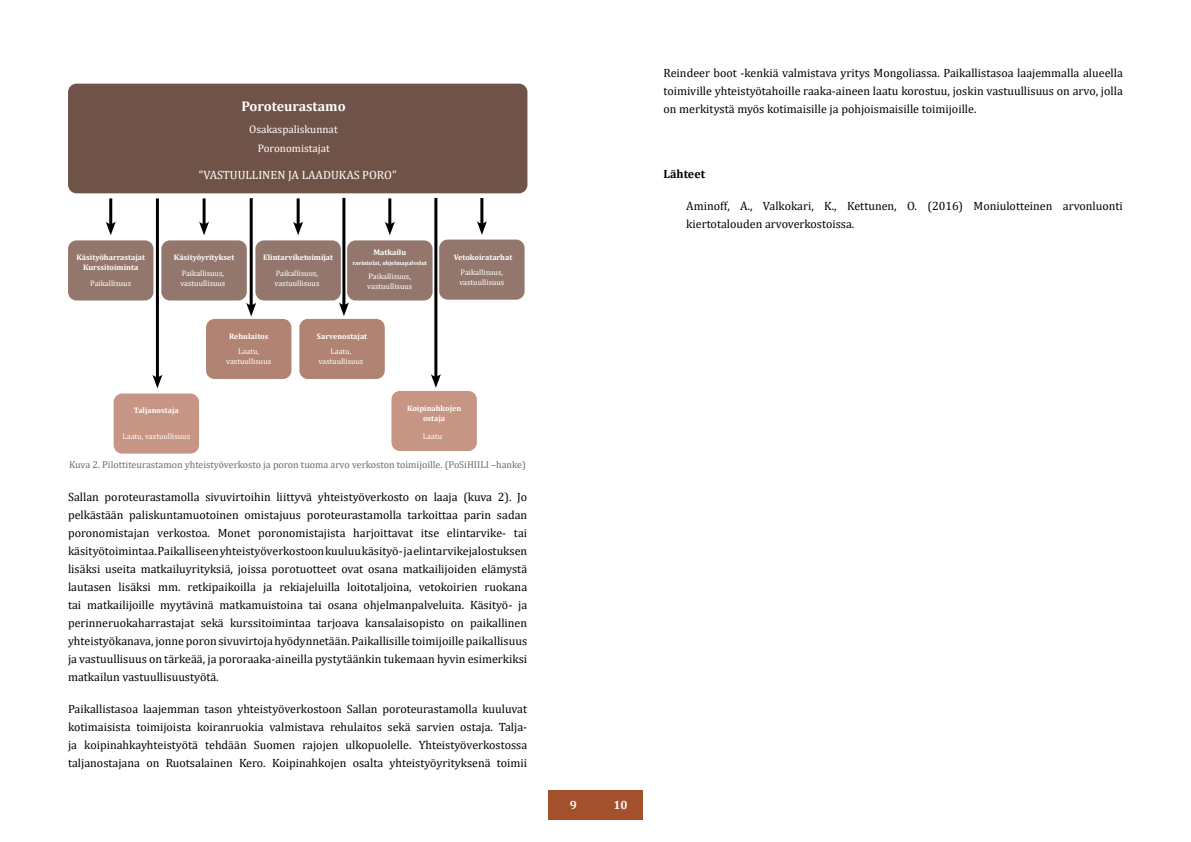
<style>
.page{position:relative;width:1191px;height:842px;background:#fff}
.page>*{position:absolute;margin:0;border:0;box-sizing:border-box;transform-origin:0 0}
.t1{font:700 14px "Cambria";color:#fff}
.Body{font:12px/18px "Cambria";color:#000;text-align:justify}
.t2{font:12px "Cambria";color:#fff}
.Body-2{font:700 12px "Cambria";color:#000}
.t3{font:700 12px "Cambria";color:#fff}
.t4{font:11px/19px "Cambria";color:#fff;text-align:center}
.Kuvateksti{font:10px "Cambria";color:#6b6b6b}
.t5{font:700 8px/15.6px "Cambria";color:#fff;text-align:center}
.t6{font:8px/10px "Cambria";color:#fff}
.t7{font:700 6px "Cambria";color:#fff}
.s1{font-weight:400}
</style>
<div class="page">
<div style="left:548px;top:790px;width:47px;height:29px;background:#a3502c"></div>
<div style="left:595px;top:790px;width:47px;height:29px;background:#a3502c"></div>
<div style="left:68px;top:84px;width:459px;height:109px;background:#705348;border-radius:9px"></div>
<hr style="left:109px;top:198px;width:3px;height:29px;background:#000">
<svg style="left:106px;top:221px;width:10px;height:14px"></svg>
<div style="left:68px;top:240px;width:85px;height:60px;background:#94776c;border-radius:9px"></div>
<div style="left:161px;top:240px;width:86px;height:60px;background:#94776c;border-radius:9px"></div>
<div style="left:255px;top:240px;width:86px;height:60px;background:#94776c;border-radius:9px"></div>
<div style="left:347px;top:240px;width:85px;height:60px;background:#94776c;border-radius:9px"></div>
<div style="left:439px;top:240px;width:85px;height:60px;background:#94776c;border-radius:9px"></div>
<hr style="left:203px;top:198px;width:3px;height:29px;background:#000">
<svg style="left:199px;top:221px;width:10px;height:14px"></svg>
<hr style="left:297px;top:198px;width:3px;height:29px;background:#000">
<svg style="left:293px;top:221px;width:10px;height:14px"></svg>
<hr style="left:388px;top:198px;width:3px;height:29px;background:#000">
<svg style="left:385px;top:221px;width:10px;height:14px"></svg>
<hr style="left:480px;top:198px;width:3px;height:28px;background:#000">
<svg style="left:477px;top:221px;width:10px;height:14px"></svg>
<div style="left:206px;top:319px;width:85px;height:60px;background:#b08372;border-radius:9px"></div>
<div style="left:299px;top:319px;width:86px;height:60px;background:#b08372;border-radius:9px"></div>
<div style="left:114px;top:393px;width:85px;height:61px;background:#c79583;border-radius:9px"></div>
<div style="left:391px;top:391px;width:86px;height:60px;background:#c79583;border-radius:9px"></div>
<hr style="left:156px;top:198px;width:3px;height:182px;background:#000">
<svg style="left:152px;top:374px;width:10px;height:14px"></svg>
<hr style="left:250px;top:198px;width:3px;height:110px;background:#000">
<svg style="left:246px;top:302px;width:10px;height:14px"></svg>
<hr style="left:342px;top:198px;width:3px;height:110px;background:#000">
<svg style="left:339px;top:302px;width:10px;height:14px"></svg>
<hr style="left:434px;top:198px;width:3px;height:181px;background:#000">
<svg style="left:431px;top:374px;width:10px;height:14px"></svg>
<p class="t5" style="left:76px;top:252px;width:70px;line-height:10px">Käsityöharrastajat<br>Kurssitoiminta</p>
<p class="t6" style="left:90px;top:278px;width:42px">Paikallisuus</p>
<p class="t1" style="left:241px;top:97px;width:106px">Poroteurastamo</p>
<p class="t4" style="left:249px;top:119px;width:90px">Osakaspaliskunnat<br>Poronomistajat</p>
<p class="t2" style="left:199px;top:168px;width:199px">“VASTUULLINEN JA LAADUKAS PORO”</p>
<p class="t5" style="left:174px;top:249px;width:62px">Käsityöyritykset<br><span class="s1">Paikallisuus,</span></p>
<p class="t6" style="left:180px;top:278px;width:47px">vastuullisuus</p>
<p class="t5" style="left:263px;top:249px;width:72px">Elintarviketoimijat<br><span class="s1">Paikallisuus,</span></p>
<p class="t6" style="left:274px;top:278px;width:47px">vastuullisuus</p>
<p class="t5" style="left:373px;top:244px;width:34px">Matkailu</p>
<p class="t7" style="left:352px;top:258px;width:76px">ravintolat, ohjelmapalvelut</p>
<p class="t6" style="left:367px;top:272px;width:47px">Paikallisuus, vastuullisuus</p>
<p class="t5" style="left:229px;top:328px;width:41px">Rehulaitos<br><span class="s1">Laatu,</span></p>
<p class="t6" style="left:226px;top:357px;width:47px">vastuullisuus</p>
<p class="t5" style="left:317px;top:328px;width:52px">Sarvenostajat<br><span class="s1">Laatu,</span></p>
<p class="t6" style="left:318px;top:357px;width:47px">vastuullisuus</p>
<p class="t5" style="left:454px;top:249px;width:60px">Vetokoiratarhat<br><span class="s1">Paikallisuus,</span></p>
<p class="t6" style="left:459px;top:278px;width:47px">vastuullisuus</p>
<p class="t5" style="left:134px;top:402px;width:46px">Taljanostaja</p>
<p class="t6" style="left:122px;top:431px;width:69px">Laatu, vastuullisuus</p>
<p class="t5" style="left:407px;top:403px;width:56px;line-height:10px">Koipinahkojen ostaja</p>
<p class="t6" style="left:423px;top:431px;width:21px">Laatu</p>
<p class="Kuvateksti" style="left:69px;top:459px;width:458px">Kuva 2. Pilottiteurastamon yhteistyöverkosto ja poron tuoma arvo verkoston toimijoille. (PoSiHIILI –hanke)</p>
<p class="Body" style="left:68px;top:487px;width:461px">Sallan poroteurastamolla sivuvirtoihin liittyvä yhteistyöverkosto on laaja (kuva 2). Jo pelkästään paliskuntamuotoinen omistajuus poroteurastamolla tarkoittaa parin sadan poronomistajan verkostoa. Monet poronomistajista harjoittavat itse elintarvike- tai käsityötoimintaa. Paikalliseen yhteistyöverkostoon kuuluu käsityö- ja elintarvikejalostuksen lisäksi useita matkailuyrityksiä, joissa porotuotteet ovat osana matkailijoiden elämystä lautasen lisäksi mm. retkipaikoilla ja rekiajeluilla loitotaljoina, vetokoirien ruokana tai matkailijoille myytävinä matkamuistoina tai osana ohjelmanpalveluita. Käsityö- ja perinneruokaharrastajat sekä kurssitoimintaa tarjoava kansalaisopisto on paikallinen yhteistyökanava, jonne poron sivuvirtoja hyödynnetään. Paikallisille toimijoille paikallisuus ja vastuullisuus on tärkeää, ja pororaaka-aineilla pystytäänkin tukemaan hyvin esimerkiksi matkailun vastuullisuustyötä.</p>
<p class="Body" style="left:68px;top:700px;width:460px">Paikallistasoa laajemman tason yhteistyöverkostoon Sallan poroteurastamolla kuuluvat kotimaisista toimijoista koiranruokia valmistava rehulaitos sekä sarvien ostaja. Talja&shy;ja koipinahkayhteistyötä tehdään Suomen rajojen ulkopuolelle. Yhteistyöverkostossa taljanostajana on Ruotsalainen Kero. Koipinahkojen osalta yhteistyöyrityksenä toimii</p>
<p class="Body" style="left:663px;top:64px;width:461px">Reindeer boot -kenkiä valmistava yritys Mongoliassa. Paikallistasoa laajemmalla alueella toimiville yhteistyötahoille raaka-aineen laatu korostuu, joskin vastuullisuus on arvo, jolla on merkitystä myös kotimaisille ja pohjoismaisille toimijoille.</p>
<p class="Body-2" style="left:663px;top:165px;width:43px">Lähteet</p>
<p class="Body" style="left:686px;top:197px;width:438px">Aminoff, A., Valkokari, K., Kettunen, O. (2016) Moniulotteinen arvonluonti kiertotalouden arvoverkostoissa.</p>
<p class="t3" style="left:570px;top:796px;width:9px">9</p>
<p class="t3" style="left:613px;top:796px;width:16px">10</p>
</div>
